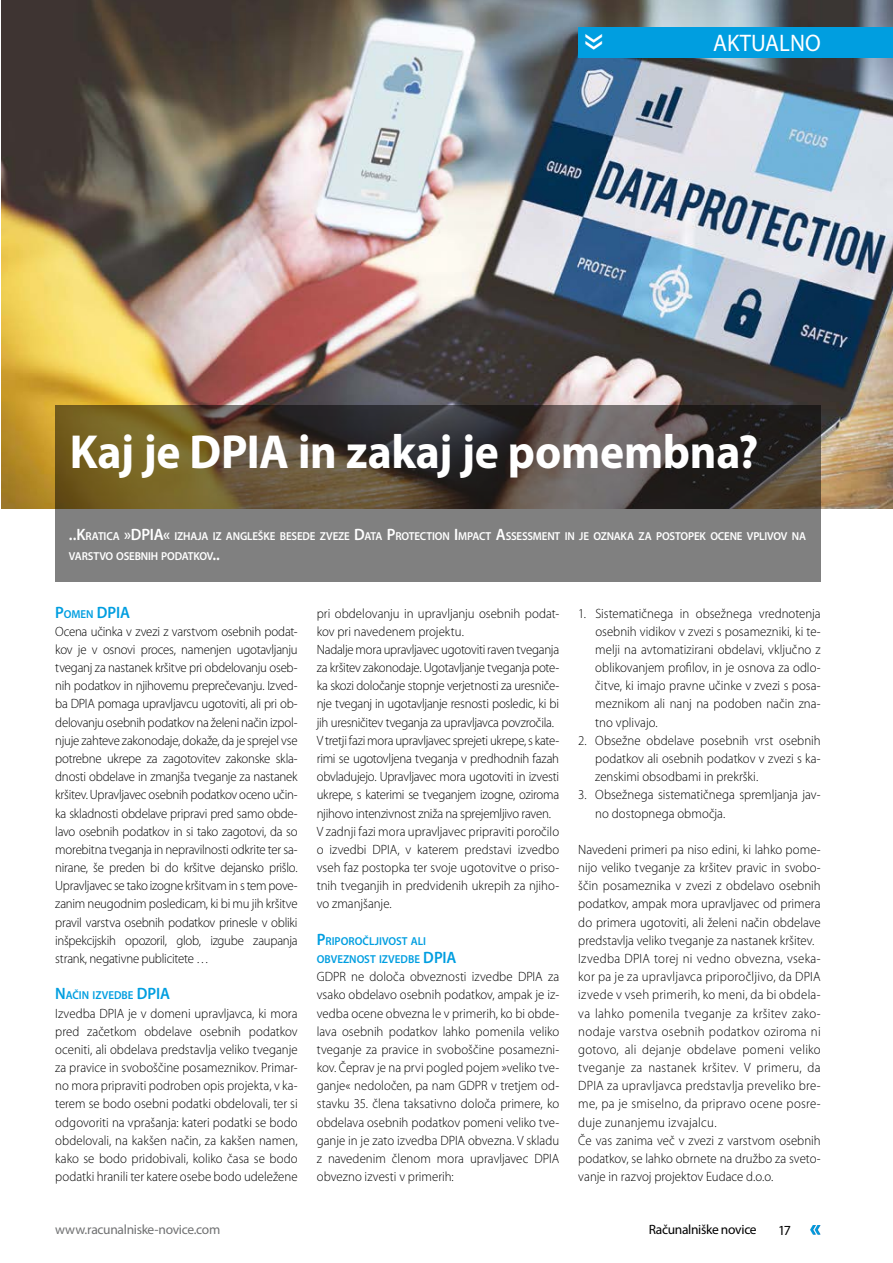
<style>
.page{position:relative;width:893px;height:1263px;background:#fff}
.page>*{position:absolute;margin:0;border:0;box-sizing:border-box;transform-origin:0 0}
.t1{font:700 48px "Myriad Pro";letter-spacing:-.005em;color:#fff;scale:.95 1}
.t2{font:45px "Myriad Pro";color:#fff;scale:.95 1}
.t3{font:700 24.75px "Myriad Pro";color:#00579d;scale:.95 1}
.t4{font:24px "Myriad Pro";color:#fff;scale:.95 1}
.t5{font:600 16.5px "Myriad Pro";color:#009ee0;scale:.95 1}
.t6{font:13.95px "Myriad Pro";color:#000}
.t7{font:300 13.5px/18.1px "Myriad Pro";color:#000;text-align:justify;scale:.95 1}
.t8{font:13.5px "Myriad Pro";letter-spacing:-.025em;color:#707172}
.t9{font:13.5px "Myriad Pro";letter-spacing:-.025em;color:#000}
.t10{font:600 11.55px/19.8px "Myriad Pro";letter-spacing:-.015em;color:#fff;scale:.95 1}
.t11{font:600 11.55px/18.1px "Myriad Pro";color:#009ee0;scale:.95 1}
.s1{font-size:16.5px}
.s2{font-size:11.55px}
</style>
<div class="page">
<img style="left:1px;top:0;width:892px;height:508px">
<svg style="left:55px;top:405px;width:766px;height:176px;background:#645e53"></svg>
<div style="left:578px;top:27px;width:315px;height:31px;background:#009ee0"></div>
<h2 class="t2" style="left:625px;top:33px;width:20px;rotate:90deg">»</h2>
<h3 class="t4" style="left:683px;top:29px;width:147px">PREDSTAVITEV</h3>
<h3 class="t4" style="left:713px;top:29px;width:115px">AKTUALNO</h3>
<h1 class="t1" style="left:70px;top:421px;width:726px">Kaj je DPIA in zakaj je pomembna?</h1>
<p class="t10" style="left:69px;top:526px;width:777px"><span class="s1">..K</span>RATICA <span class="s1">»DPIA«</span> IZHAJA IZ ANGLEŠKE BESEDE ZVEZE <span class="s1">D</span>ATA <span class="s1">P</span>ROTECTION <span class="s1">I</span> MPACT <span class="s1">A</span>SSESSMENT IN JE OZNAKA ZA POSTOPEK OCENE VPLIVOV NA<br>VARSTVO OSEBNIH PODATKOV<span class="s1">..</span></p>
<p class="t5" style="left:55px;top:601px;width:72px">P<span class="s2">OMEN</span> DPIA</p>
<p class="t7" style="left:55px;top:622px;width:257px">Ocena učinka v zvezi z varstvom osebnih podat&shy;kov je v osnovi proces, namenjen ugotavljanju tveganj za nastanek kršitve pri obdelovanju oseb&shy;nih podatkov in njihovemu preprečevanju. Izved&shy;ba DPIA pomaga upravljavcu ugotoviti, ali pri ob&shy;delovanju osebnih podatkov na želeni način izpol&shy;njuje zahteve zakonodaje, dokaže, da je sprejel vse potrebne ukrepe za zagotovitev zakonske skla&shy;dnosti obdelave in zmanjša tveganje za nastanek kršitev. Upravljavec osebnih podatkov oceno učin&shy;ka skladnosti obdelave pripravi pred samo obde&shy;lavo osebnih podatkov in si tako zagotovi, da so morebitna tveganja in nepravilnosti odkrite ter sa&shy;nirane, še preden bi do kršitve dejansko prišlo.<br>Upravljavec se tako izogne kršitvam in s tem pove&shy;zanim neugodnim posledicam, ki bi mu jih kršitve pravil varstva osebnih podatkov prinesle v obliki inšpekcijskih opozoril, glob, izgube zaupanja strank, negativne publicitete …</p>
<p class="t11" style="left:55px;top:986px;width:114px"><span class="s1">N</span>AČIN IZVEDBE <span class="s1">DPIA</span></p>
<p class="t7" style="left:55px;top:1004px;width:257px">Izvedba DPIA je v domeni upravljavca, ki mora pred začetkom obdelave osebnih podatkov oceniti, ali obdelava predstavlja veliko tveganje za pravice in svoboščine posameznikov. Primar&shy;no mora pripraviti podroben opis projekta, v ka&shy;terem se bodo osebni podatki obdelovali, ter si odgovoriti na vprašanja: kateri podatki se bodo obdelovali, na kakšen način, za kakšen namen, kako se bodo pridobivali, koliko časa se bodo podatki hranili ter katere osebe bodo udeležene</p>
<p class="t7" style="left:317px;top:604px;width:257px;text-align:left">pri obdelovanju in upravljanju osebnih podat&shy;kov pri navedenem projektu.<br>Nadalje mora upravljavec ugotoviti raven tveganja za kršitev zakonodaje. Ugotavljanje tveganja pote&shy;ka skozi določanje stopnje verjetnosti za uresniče&shy;nje tveganj in ugotavljanje resnosti posledic, ki bi jih uresničitev tveganja za upravljavca povzročila.<br>V tretji fazi mora upravljavec sprejeti ukrepe, s kate&shy;rimi se ugotovljena tveganja v predhodnih fazah obvladujejo. Upravljavec mora ugotoviti in izvesti ukrepe, s katerimi se tveganjem izogne, oziroma njihovo intenzivnost zniža na sprejemljivo raven.<br>V zadnji fazi mora upravljavec pripraviti poročilo o izvedbi DPIA, v katerem predstavi izvedbo vseh faz postopka ter svoje ugotovitve o priso&shy;tnih tveganjih in predvidenih ukrepih za njiho&shy;vo zmanjšanje.</p>
<p class="t11" style="left:317px;top:931px;width:140px"><span class="s1">P</span>RIPOROČLJIVOST ALI<br>OBVEZNOST IZVEDBE <span class="s1">DPIA</span></p>
<p class="t7" style="left:317px;top:967px;width:257px">GDPR ne določa obveznosti izvedbe DPIA za vsako obdelavo osebnih podatkov, ampak je iz&shy;vedba ocene obvezna le v primerih, ko bi obde&shy;lava osebnih podatkov lahko pomenila veliko tveganje za pravice in svoboščine posamezni&shy;kov. Čeprav je na prvi pogled pojem »veliko tve&shy;ganje« nedoločen, pa nam GDPR v tretjem od&shy;stavku 35. člena taksativno določa primere, ko obdelava osebnih podatkov pomeni veliko tve&shy;ganje in je zato izvedba DPIA obvezna. V skladu z navedenim členom mora upravljavec DPIA obvezno izvesti v primerih:</p>
<p class="t7" style="left:595px;top:604px;width:239px;text-indent:-17px">1. Sistematičnega in obsežnega vrednotenja osebnih vidikov v zvezi s posamezniki, ki te&shy;melji na avtomatizirani obdelavi, vključno z oblikovanjem profilov, in je osnova za odlo&shy;čitve, ki imajo pravne učinke v zvezi s posa&shy;meznikom ali nanj na podoben način zna&shy;tno vplivajo.</p>
<p class="t7" style="left:595px;top:731px;width:239px;text-indent:-17px">2. Obsežne obdelave posebnih vrst osebnih podatkov ali osebnih podatkov v zvezi s ka&shy;zenskimi obsodbami in prekrški.</p>
<p class="t7" style="left:595px;top:786px;width:239px;text-indent:-17px">3. Obsežnega sistematičnega spremljanja jav&shy;no dostopnega območja.</p>
<p class="t7" style="left:578px;top:840px;width:257px;text-align:left">Navedeni primeri pa niso edini, ki lahko pome&shy;nijo veliko tveganje za kršitev pravic in svobo&shy;ščin posameznika v zvezi z obdelavo osebnih podatkov, ampak mora upravljavec od primera do primera ugotoviti, ali želeni način obdelave predstavlja veliko tveganje za nastanek kršitev.<br>Izvedba DPIA torej ni vedno obvezna, vseka&shy;kor pa je za upravljavca priporočljivo, da DPIA izvede v vseh primerih, ko meni, da bi obdela&shy;va lahko pomenila tveganje za kršitev zako&shy;nodaje varstva osebnih podatkov oziroma ni gotovo, ali dejanje obdelave pomeni veliko tveganje za nastanek kršitev. V primeru, da DPIA za upravljavca predstavlja preveliko bre&shy;me, pa je smiselno, da pripravo ocene posre&shy;duje zunanjemu izvajalcu.<br>Če vas zanima več v zvezi z varstvom osebnih podatkov, se lahko obrnete na družbo za sveto&shy;vanje in razvoj projektov Eudace d.o.o.</p>
<p class="t8" style="left:55px;top:1221px;width:167px">www.racunalniske-novice.com</p>
<p class="t9" style="left:649px;top:1221px;width:109px">Računalniške novice</p>
<p class="t6" style="left:778px;top:1221px;width:14px">17</p>
<h3 class="t3" style="left:810px;top:1211px;width:13px">«</h3>
</div>
